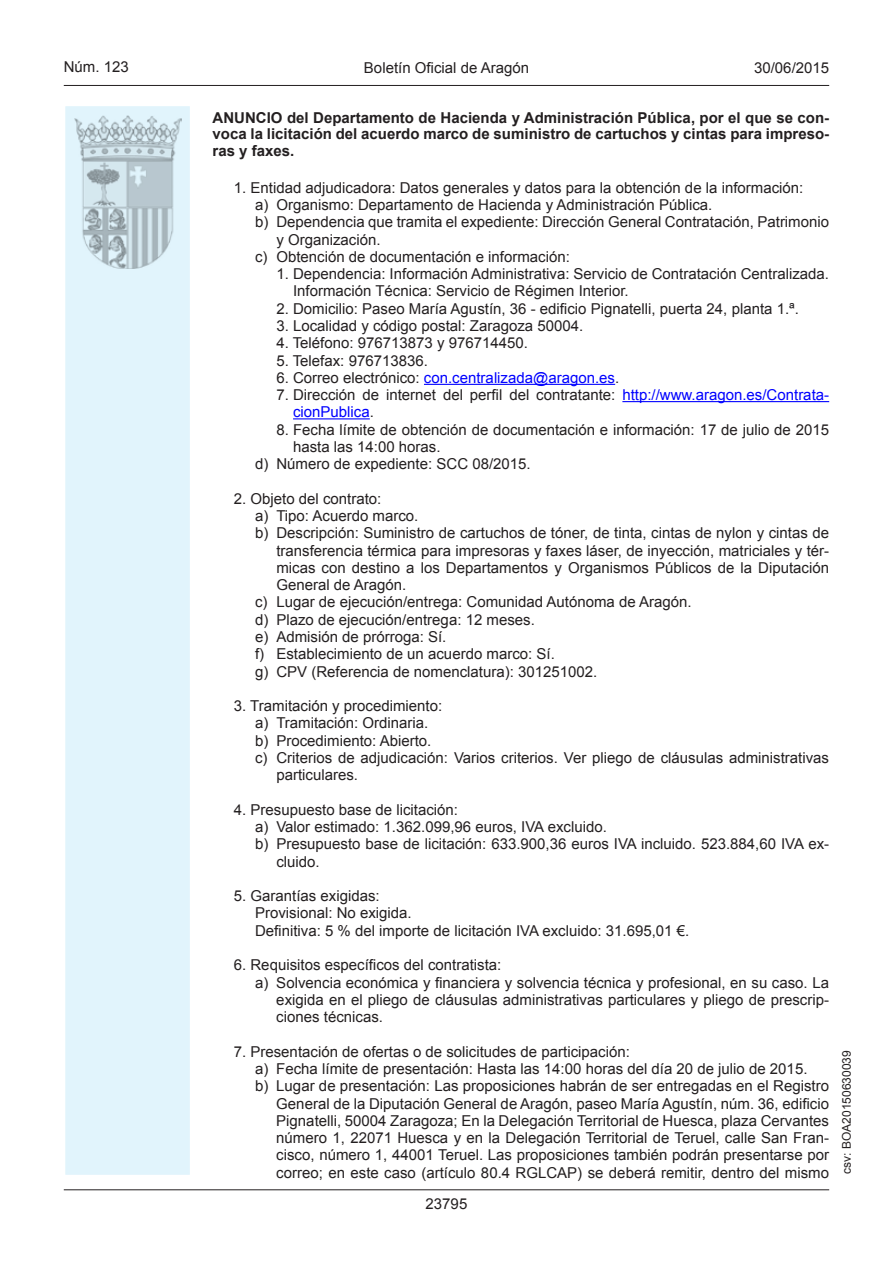
<style>
.page{position:relative;width:893px;height:1263px;background:#fff}
.page>*{position:absolute;margin:0;border:0;box-sizing:border-box;transform-origin:0 0}
.t1{font:15px/17.2px "Arial";color:#231f20}
.t2{font:700 15px/16.5px "Arial";color:#231f20;text-align:justify}
.t3{font:15px "Arial";color:#00f}
.t4{font:12px "Arial";color:#231f20}
.s1{color:#231f20}
.s2{color:#00f}
</style>
<div class="page">
<hr style="left:64px;top:85px;width:765px;height:1px;background:#231f20">
<div style="left:64px;top:105px;width:127px;height:1071px;background:#e1f4fc;border:2px solid #fff"></div>
<img style="left:75px;top:115px;width:106px;height:153px">
<hr style="left:64px;top:1189px;width:765px;height:1px;background:#231f20">
<hr style="left:424px;top:384px;width:191px;height:1px;background:#00f">
<hr style="left:622px;top:401px;width:207px;height:1px;background:#00f">
<hr style="left:293px;top:418px;width:77px;height:1px;background:#00f">
<p class="t1" style="left:64px;top:59px;width:67px">Núm. 123</p>
<p class="t1" style="left:364px;top:59px;width:167px">Boletín Oficial de Aragón</p>
<p class="t1" style="left:754px;top:59px;width:77px">30/06/2015</p>
<p class="t2" style="left:213px;top:110px;width:618px">ANUNCIO del Departamento de Hacienda y Administración Pública, por el que se con&shy;voca la licitación del acuerdo marco de suministro de cartuchos y cintas para impreso&shy;ras y faxes.</p>
<p class="t1" style="left:234px;top:179px;width:571px">1. Entidad adjudicadora: Datos generales y datos para la obtención de la información:</p>
<p class="t1" style="left:255px;top:196px;width:459px">a) Organismo: Departamento de Hacienda y Administración Pública.</p>
<p class="t1" style="left:255px;top:214px;width:575px">b) Dependencia que tramita el expediente: Dirección General Contratación, Patrimonio</p>
<p class="t1" style="left:276px;top:231px;width:106px">y Organización.</p>
<p class="t1" style="left:255px;top:248px;width:316px">c) Obtención de documentación e información:</p>
<p class="t1" style="left:293px;top:265px;width:538px;text-indent:-17px">1. Dependencia: Información Administrativa: Servicio de Contratación Centralizada.<br>Información Técnica: Servicio de Régimen Interior.</p>
<p class="t1" style="left:276px;top:300px;width:524px">2. Domicilio: Paseo María Agustín, 36 - edificio Pignatelli, puerta 24, planta 1.ª.</p>
<p class="t1" style="left:276px;top:317px;width:308px">3. Localidad y código postal: Zaragoza 50004.</p>
<p class="t1" style="left:276px;top:334px;width:253px">4. Teléfono: 976713873 y 976714450.</p>
<p class="t1" style="left:276px;top:352px;width:153px">5. Telefax: 976713836.</p>
<p class="t3" style="left:276px;top:368px;width:344px"><span class="s1">6. Correo electrónico:</span> con.centralizada@aragon.es<span class="s1">.</span></p>
<p class="t1" style="left:293px;top:386px;width:538px;text-indent:-17px">7. Dirección de internet del perfil del contratante: <span class="s2">http://www.aragon.es/Contrata&shy;cionPublica</span>.</p>
<p class="t1" style="left:276px;top:421px;width:554px">8. Fecha límite de obtención de documentación e información: 17 de julio de 2015</p>
<p class="t1" style="left:293px;top:438px;width:149px">hasta las 14:00 horas.</p>
<p class="t1" style="left:255px;top:455px;width:277px">d) Número de expediente: SCC 08/2015.</p>
<p class="t1" style="left:234px;top:490px;width:149px">2. Objeto del contrato:</p>
<p class="t1" style="left:255px;top:507px;width:165px">a) Tipo: Acuerdo marco.</p>
<p class="t1" style="left:255px;top:525px;width:576px">b) Descripción: Suministro de cartuchos de tóner, de tinta, cintas de nylon y cintas de</p>
<p class="t1" style="left:276px;top:542px;width:554px">transferencia térmica para impresoras y faxes láser, de inyección, matriciales y tér-</p>
<p class="t1" style="left:276px;top:559px;width:554px">micas con destino a los Departamentos y Organismos Públicos de la Diputación</p>
<p class="t1" style="left:276px;top:576px;width:132px">General de Aragón.</p>
<p class="t1" style="left:255px;top:594px;width:438px">c) Lugar de ejecución/entrega: Comunidad Autónoma de Aragón.</p>
<p class="t1" style="left:255px;top:611px;width:281px">d) Plazo de ejecución/entrega: 12 meses.</p>
<p class="t1" style="left:255px;top:628px;width:193px">e) Admisión de prórroga: Sí.</p>
<p class="t1" style="left:255px;top:645px;width:301px">f) Establecimiento de un acuerdo marco: Sí.</p>
<p class="t1" style="left:255px;top:663px;width:344px">g) CPV (Referencia de nomenclatura): 301251002.</p>
<p class="t1" style="left:234px;top:697px;width:210px">3. Tramitación y procedimiento:</p>
<p class="t1" style="left:255px;top:715px;width:175px">a) Tramitación: Ordinaria.</p>
<p class="t1" style="left:255px;top:732px;width:178px">b) Procedimiento: Abierto.</p>
<p class="t1" style="left:255px;top:749px;width:575px">c) Criterios de adjudicación: Varios criterios. Ver pliego de cláusulas administrativas</p>
<p class="t1" style="left:276px;top:766px;width:83px">particulares.</p>
<p class="t1" style="left:234px;top:801px;width:226px">4. Presupuesto base de licitación:</p>
<p class="t1" style="left:255px;top:818px;width:353px">a) Valor estimado: 1.362.099,96 euros, IVA excluido.</p>
<p class="t1" style="left:255px;top:836px;width:576px">b) Presupuesto base de licitación: 633.900,36 euros IVA incluido. 523.884,60 IVA ex-</p>
<p class="t1" style="left:276px;top:853px;width:45px">cluido.</p>
<p class="t1" style="left:255px;top:887px;width:436px;text-indent:-21px">5. Garantías exigidas:<br>Provisional: No exigida.<br>Definitiva: 5 % del importe de licitación IVA excluido: 31.695,01 €.</p>
<p class="t1" style="left:234px;top:956px;width:269px">6. Requisitos específicos del contratista:</p>
<p class="t1" style="left:255px;top:974px;width:575px">a) Solvencia económica y financiera y solvencia técnica y profesional, en su caso. La</p>
<p class="t1" style="left:276px;top:991px;width:554px">exigida en el pliego de cláusulas administrativas particulares y pliego de prescrip-</p>
<p class="t1" style="left:276px;top:1008px;width:108px">ciones técnicas.</p>
<p class="t1" style="left:234px;top:1043px;width:398px">7. Presentación de ofertas o de solicitudes de participación:</p>
<p class="t1" style="left:255px;top:1060px;width:554px">a) Fecha límite de presentación: Hasta las 14:00 horas del día 20 de julio de 2015.</p>
<p class="t1" style="left:255px;top:1077px;width:576px">b) Lugar de presentación: Las proposiciones habrán de ser entregadas en el Registro</p>
<p class="t1" style="left:276px;top:1095px;width:554px">General de la Diputación General de Aragón, paseo María Agustín, núm. 36, edificio</p>
<p class="t1" style="left:276px;top:1112px;width:554px">Pignatelli, 50004 Zaragoza; En la Delegación Territorial de Huesca, plaza Cervantes</p>
<p class="t1" style="left:276px;top:1129px;width:554px">número 1, 22071 Huesca y en la Delegación Territorial de Teruel, calle San Fran-</p>
<p class="t1" style="left:276px;top:1147px;width:554px">cisco, número 1, 44001 Teruel. Las proposiciones también podrán presentarse por</p>
<p class="t1" style="left:276px;top:1164px;width:554px">correo; en este caso (artículo 80.4 RGLCAP) se deberá remitir, dentro del mismo</p>
<p class="t1" style="left:426px;top:1195px;width:43px">23795</p>
<p class="t4" style="left:839px;top:1174px;width:125px;rotate:-90deg">csv: BOA20150630039</p>
</div>
